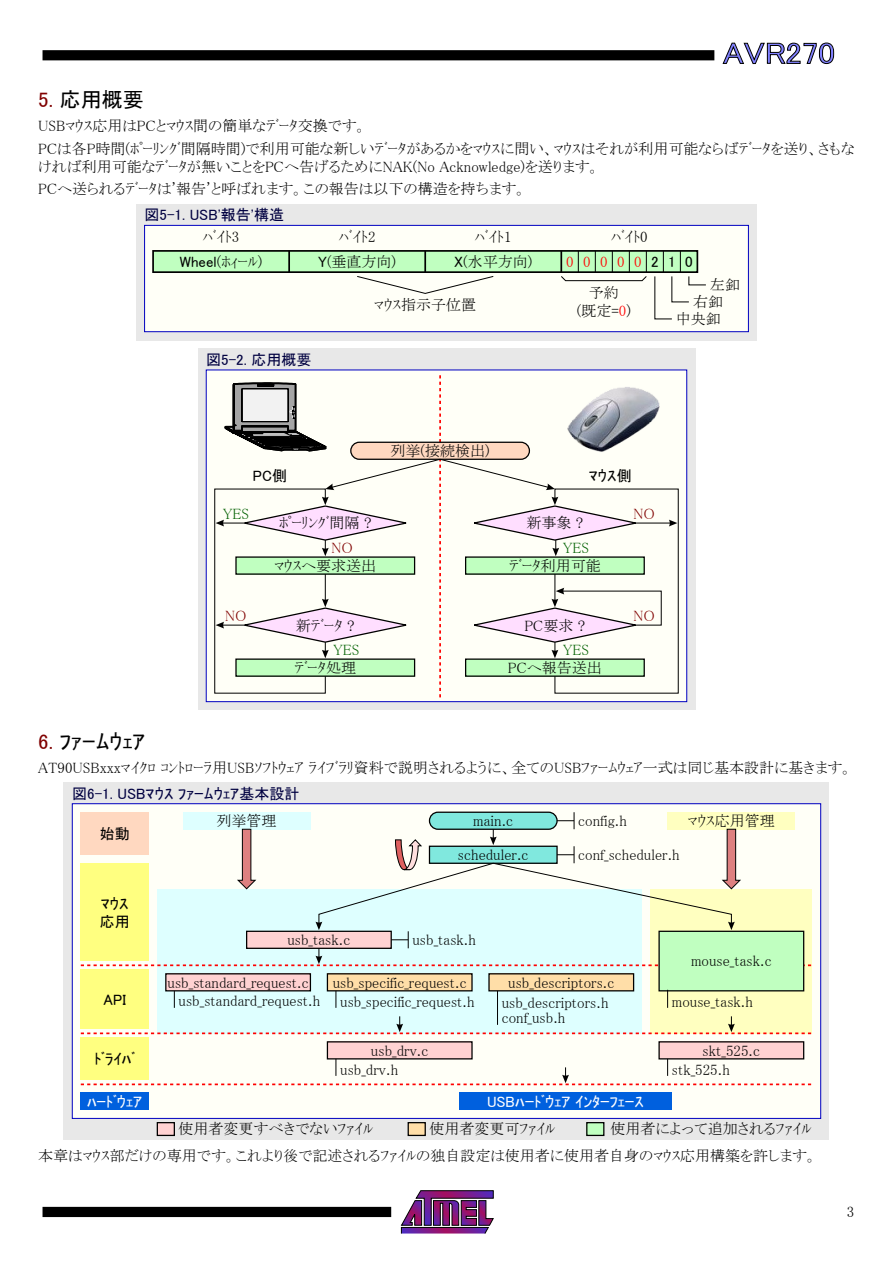
<style>
.page{position:relative;width:893px;height:1263px;background:#fff}
.page>*{position:absolute;margin:0;border:0;box-sizing:border-box;transform-origin:0 0}
.t1{font:30px "MS P Gothic";color:#8080ff;scale:1.1 1}
.t2{font:21px "MS P Gothic";color:#000}
.t3{font:15px/22.5px "MS P Mincho";color:#000}
.t4{font:15px "MS P Gothic";color:#000040}
.t5{font:15px "MS P Gothic";color:#fff}
.t6{font:15px/18px "MS P Gothic";color:#000}
.t7{font:15px "MS P Mincho";color:#006000}
.t8{font:15px/30.8px "MS P Mincho";letter-spacing:.635em;color:#f00}
.t9{font:15px "MS P Mincho";color:#800000}
.s1{color:#800000}
.s2{font-family:"MS P Gothic"}
.s3{font-family:"MS P Gothic";color:#000}
.s4{color:#000}
.s5{color:#f00}
</style>
<div class="page">
<svg style="left:401px;top:1190px;width:93px;height:44px"></svg>
<div style="left:43px;top:1207px;width:348px;height:10px;background:#000"></div>
<div style="left:43px;top:50px;width:671px;height:10px;background:#000"></div>
<svg style="left:723px;top:43px;width:111px;height:21px"></svg>
<div style="left:136px;top:204px;width:621px;height:136px;background:#e8e8e8"></div>
<div style="left:145px;top:225px;width:603px;height:107px;background:#fffff7"></div>
<div style="left:144px;top:225px;width:605px;height:107px;border:1px solid #0000c0"></div>
<div style="left:153px;top:251px;width:544px;height:21px;background:#c0ffc0"></div>
<div style="left:152px;top:250px;width:546px;height:23px;border:2px solid #000"></div>
<hr style="left:288px;top:251px;width:2px;height:21px;background:#000">
<hr style="left:424px;top:251px;width:2px;height:21px;background:#000">
<svg style="left:560px;top:251px;width:87px;height:30px"></svg>
<svg style="left:357px;top:276px;width:137px;height:18px"></svg>
<svg style="left:654px;top:251px;width:52px;height:69px"></svg>
<div style="left:198px;top:349px;width:497px;height:361px;background:#e8e8e8"></div>
<div style="left:206px;top:370px;width:481px;height:332px;background:#fffff7"></div>
<svg style="left:214px;top:375px;width:465px;height:322px"></svg>
<div style="left:64px;top:782px;width:765px;height:358px;background:#e8e8e8"></div>
<div style="left:72px;top:804px;width:749px;height:314px;background:#fffff7"></div>
<div style="left:157px;top:889px;width:485px;height:144px;background:#deffff"></div>
<div style="left:651px;top:889px;width:161px;height:144px;background:#ffffc0"></div>
<div style="left:429px;top:811px;width:129px;height:19px;border:1px solid #000;border-radius:9px"></div>
<div style="left:166px;top:974px;width:144px;height:17px;background:#ffd2d2"></div>
<div style="left:165px;top:973px;width:146px;height:18px;border:1px solid #000"></div>
<div style="left:327px;top:974px;width:145px;height:17px;background:#ffdea8"></div>
<div style="left:327px;top:973px;width:146px;height:18px;border:1px solid #000"></div>
<div style="left:659px;top:931px;width:145px;height:60px;background:#c0ffc0"></div>
<div style="left:658px;top:931px;width:146px;height:60px;border:1px solid #000"></div>
<div style="left:489px;top:974px;width:145px;height:17px;background:#ffdea8"></div>
<div style="left:488px;top:973px;width:146px;height:18px;border:1px solid #000"></div>
<svg style="left:667px;top:990px;width:1px;height:18px"></svg>
<svg style="left:174px;top:991px;width:1px;height:17px"></svg>
<svg style="left:336px;top:991px;width:1px;height:17px"></svg>
<hr style="left:497px;top:991px;width:1px;height:34px;background:#000">
<svg style="left:81px;top:1016px;width:731px;height:18px"></svg>
<div style="left:327px;top:1042px;width:145px;height:17px;background:#ffd2d2"></div>
<div style="left:327px;top:1041px;width:146px;height:18px;border:1px solid #000"></div>
<div style="left:659px;top:1042px;width:145px;height:17px;background:#ffd2d2"></div>
<div style="left:658px;top:1041px;width:146px;height:18px;border:1px solid #000"></div>
<svg style="left:81px;top:1059px;width:731px;height:26px"></svg>
<svg style="left:81px;top:812px;width:731px;height:154px"></svg>
<div style="left:81px;top:812px;width:68px;height:43px;background:#ffd8c0"></div>
<div style="left:81px;top:863px;width:68px;height:98px;background:#ffff80"></div>
<div style="left:81px;top:969px;width:68px;height:60px;background:#ffff80"></div>
<div style="left:81px;top:1037px;width:68px;height:43px;background:#ffff80"></div>
<div style="left:81px;top:1093px;width:68px;height:17px;background:#0060de"></div>
<div style="left:459px;top:1093px;width:213px;height:17px;background:#0060de"></div>
<div style="left:157px;top:1123px;width:17px;height:12px;background:#ffd2d2"></div>
<div style="left:157px;top:1122px;width:18px;height:14px;border:1px solid #000"></div>
<div style="left:587px;top:1123px;width:17px;height:12px;background:#c0ffc0"></div>
<div style="left:586px;top:1122px;width:18px;height:14px;border:1px solid #000"></div>
<div style="left:408px;top:1123px;width:17px;height:12px;background:#ffdea8"></div>
<div style="left:408px;top:1122px;width:18px;height:14px;border:1px solid #000"></div>
<h1 class="t1" style="left:723px;top:38px;width:103px">AVR270</h1>
<h2 class="t2" style="left:38px;top:89px;width:107px"><span class="s1">5.</span> 応用概要</h2>
<p class="t3" style="left:38px;top:115px;width:818px">USBﾏｳｽ応用はPCとﾏｳｽ間の簡単なﾃﾞｰﾀ交換です。<br>PCは各P時間(ﾎﾟｰﾘﾝｸﾞ間隔時間)で利用可能な新しいﾃﾞｰﾀがあるかをﾏｳｽに問い、ﾏｳｽはそれが利用可能ならばﾃﾞｰﾀを送り、さもな</p>
<p class="t3" style="left:38px;top:155px;width:563px">ければ利用可能なﾃﾞｰﾀが無いことをPCへ告げるためにNAK(No Acknowledge)を送ります。<br>PCへ送られるﾃﾞｰﾀは'報告'と呼ばれます。この報告は以下の構造を持ちます。</p>
<p class="t4" style="left:145px;top:207px;width:141px">図5-1. USB'報告'構造</p>
<p class="t3" style="left:180px;top:250px;width:84px"><span class="s2">Wheel</span>(ﾎｨｰﾙ)</p>
<p class="t3" style="left:203px;top:226px;width:38px">ﾊﾞｲﾄ3</p>
<p class="t3" style="left:339px;top:226px;width:38px">ﾊﾞｲﾄ2</p>
<p class="t3" style="left:475px;top:226px;width:38px">ﾊﾞｲﾄ1</p>
<p class="t3" style="left:611px;top:226px;width:38px">ﾊﾞｲﾄ0</p>
<p class="t3" style="left:318px;top:250px;width:79px"><span class="s2">Y</span>(垂直方向)</p>
<p class="t3" style="left:454px;top:250px;width:80px"><span class="s2">X</span>(水平方向)</p>
<p class="t8" style="left:589px;top:246px;width:105px;text-indent:-23px">00000<span class="s3">210</span><span class="s4">予約</span></p>
<p class="t3" style="left:577px;top:299px;width:56px">(既定=<span class="s5">0</span>)</p>
<p class="t3" style="left:710px;top:274px;width:31px">左釦</p>
<p class="t3" style="left:693px;top:291px;width:31px">右釦</p>
<p class="t3" style="left:676px;top:308px;width:46px">中央釦</p>
<p class="t3" style="left:374px;top:294px;width:103px">ﾏｳｽ指示子位置</p>
<p class="t4" style="left:206px;top:352px;width:107px">図5-2. 応用概要</p>
<p class="t3" style="left:391px;top:439px;width:101px">列挙(接続検出)</p>
<p class="t6" style="left:253px;top:466px;width:36px">PC側</p>
<p class="t6" style="left:589px;top:466px;width:45px">ﾏｳｽ側</p>
<p class="t7" style="left:223px;top:506px;width:27px">YES</p>
<p class="t9" style="left:225px;top:608px;width:23px">NO</p>
<p class="t3" style="left:526px;top:512px;width:59px">新事象 ?</p>
<p class="t3" style="left:509px;top:554px;width:93px">ﾃﾞｰﾀ利用可能</p>
<p class="t3" style="left:279px;top:512px;width:94px">ﾎﾟｰﾘﾝｸﾞ間隔 ?</p>
<p class="t3" style="left:274px;top:554px;width:103px">ﾏｳｽへ要求送出</p>
<p class="t9" style="left:332px;top:540px;width:23px">NO</p>
<p class="t7" style="left:563px;top:540px;width:27px">YES</p>
<p class="t3" style="left:296px;top:614px;width:60px">新ﾃﾞｰﾀ ?</p>
<p class="t3" style="left:294px;top:656px;width:63px">ﾃﾞｰﾀ処理</p>
<p class="t7" style="left:334px;top:642px;width:27px">YES</p>
<p class="t3" style="left:524px;top:614px;width:63px">PC要求 ?</p>
<p class="t3" style="left:508px;top:656px;width:95px">PCへ報告送出</p>
<p class="t7" style="left:563px;top:642px;width:27px">YES</p>
<p class="t9" style="left:633px;top:506px;width:23px">NO</p>
<p class="t9" style="left:633px;top:608px;width:23px">NO</p>
<h2 class="t2" style="left:38px;top:731px;width:109px"><span class="s1">6.</span> ﾌｧｰﾑｳｪｱ</h2>
<p class="t3" style="left:38px;top:757px;width:816px">AT90USBxxxﾏｲｸﾛ ｺﾝﾄﾛｰﾗ用USBｿﾌﾄｳｪｱ ﾗｲﾌﾞﾗﾘ資料で説明されるように、全てのUSBﾌｧｰﾑｳｪｱ一式は同じ基本設計に基きます。</p>
<p class="t4" style="left:72px;top:786px;width:229px">図6-1. USBﾏｳｽ ﾌｧｰﾑｳｪｱ基本設計</p>
<p class="t3" style="left:473px;top:809px;width:42px">main.c</p>
<p class="t3" style="left:458px;top:843px;width:72px">scheduler.c</p>
<p class="t3" style="left:217px;top:809px;width:61px">列挙管理</p>
<p class="t3" style="left:688px;top:809px;width:88px">ﾏｳｽ応用管理</p>
<p class="t3" style="left:578px;top:809px;width:50px">config.h</p>
<p class="t3" style="left:578px;top:843px;width:103px">conf_scheduler.h</p>
<p class="t6" style="left:100px;top:824px;width:31px">始動</p>
<p class="t6" style="left:100px;top:894px;width:31px">ﾏｳｽ応用</p>
<p class="t3" style="left:287px;top:928px;width:65px">usb_task.c</p>
<p class="t3" style="left:168px;top:971px;width:143px">usb_standard_request.c</p>
<p class="t3" style="left:333px;top:971px;width:135px">usb_specific_request.c</p>
<p class="t3" style="left:412px;top:928px;width:65px">usb_task.h</p>
<p class="t3" style="left:508px;top:971px;width:108px">usb_descriptors.c</p>
<p class="t3" style="left:691px;top:950px;width:82px">mouse_task.c</p>
<p class="t6" style="left:104px;top:990px;width:24px">API</p>
<p class="t3" style="left:179px;top:989px;width:143px">usb_standard_request.h</p>
<p class="t3" style="left:340px;top:990px;width:136px">usb_specific_request.h</p>
<p class="t3" style="left:502px;top:995px;width:108px;line-height:15px">usb_descriptors.h conf_usb.h</p>
<p class="t3" style="left:340px;top:1041px;width:90px;line-height:19.2px;text-indent:31px">usb_drv.c usb_drv.h</p>
<p class="t3" style="left:672px;top:1041px;width:90px;line-height:19.2px;text-indent:31px">skt_525.c stk_525.h</p>
<p class="t3" style="left:672px;top:990px;width:83px">mouse_task.h</p>
<p class="t6" style="left:94px;top:1050px;width:42px">ﾄﾞﾗｲﾊﾞ</p>
<p class="t5" style="left:87px;top:1094px;width:57px">ﾊｰﾄﾞｳｪｱ</p>
<p class="t5" style="left:487px;top:1094px;width:159px">USBﾊｰﾄﾞｳｪｱ ｲﾝﾀｰﾌｪｰｽ</p>
<p class="t3" style="left:179px;top:1118px;width:196px">使用者変更すべきでないﾌｧｲﾙ</p>
<p class="t3" style="left:429px;top:1118px;width:127px">使用者変更可ﾌｧｲﾙ</p>
<p class="t3" style="left:610px;top:1118px;width:202px">使用者によって追加されるﾌｧｲﾙ</p>
<p class="t3" style="left:38px;top:1144px;width:780px">本章はﾏｳｽ部だけの専用です。これより後で記述されるﾌｧｲﾙの独自設定は使用者に使用者自身のﾏｳｽ応用構築を許します。</p>
<p class="t3" style="left:847px;top:1200px;width:9px">3</p>
</div>
